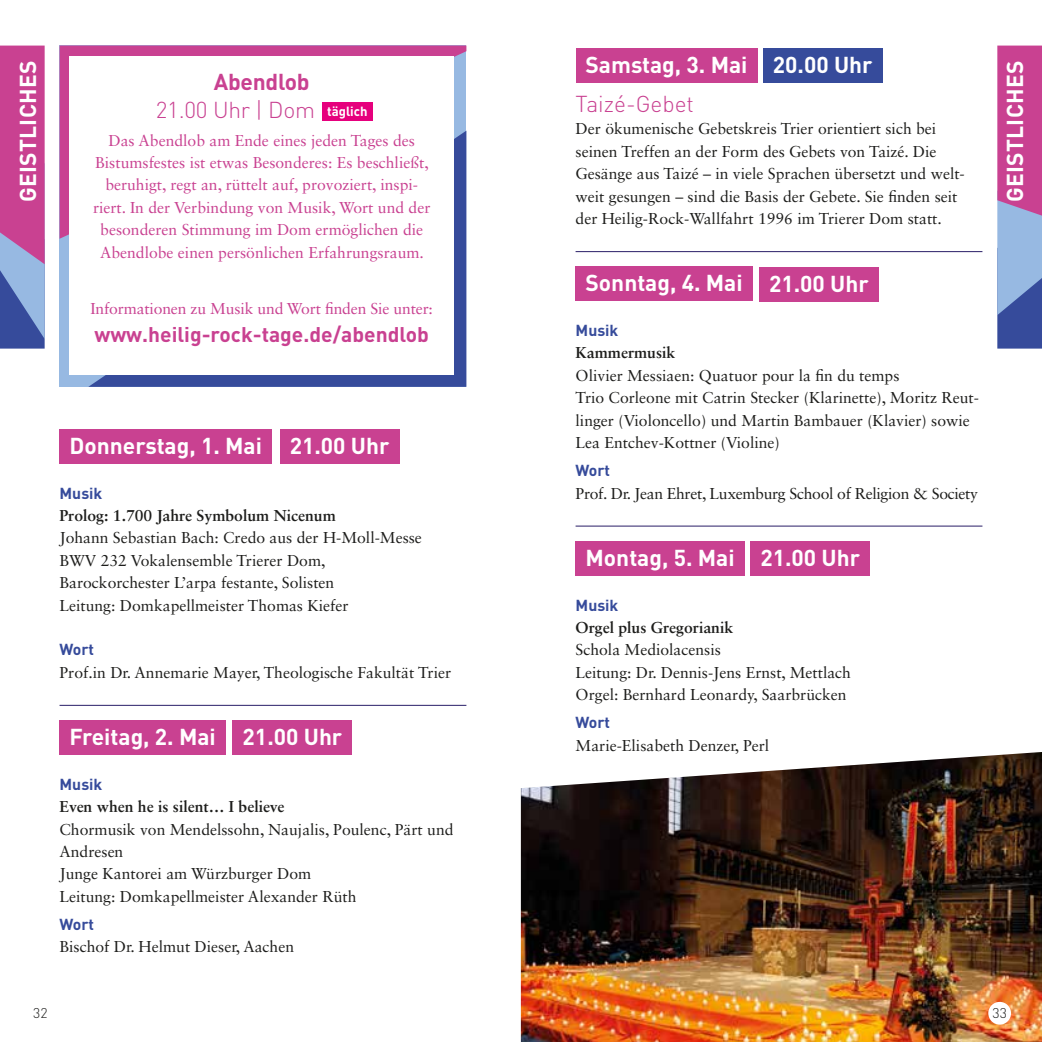
<style>
.page{position:relative;width:1042px;height:1042px;background:#fff}
.page>*{position:absolute;margin:0;border:0;box-sizing:border-box;transform-origin:0 0}
.t1{font:700 22.75px "DIN Pro";color:#fff}
.t2{font:300 22.75px/28px "DIN Pro";letter-spacing:-.005em;color:#c94191;text-align:center}
.t3{font:700 21px "DIN Pro";color:#c94191}
.t4{font:15.75px/22.4px "Sabon LT Std";color:#1d1d1b}
.t5{font:15.75px/22.4px "Sabon LT Std";color:#c94191;text-align:center}
.t6{font:700 15.75px "Sabon LT Std";color:#1d1d1b}
.t7{font:15.75px "Sabon LT Std";letter-spacing:-.02em;color:#1d1d1b}
.t8{font:700 15.75px "DIN Pro";color:#364b9b}
.t9{font:300 14px "DIN Pro";color:#1d1d1b}
.s1{font-weight:700}
.s2{font-weight:700;font-size:13.12px;color:#fff}
</style>
<div class="page">
<div style="left:575px;top:48px;width:182px;height:35px;background:#c94191"></div>
<hr style="left:575px;top:251px;width:407px;height:1px;background:#281d67">
<div style="left:575px;top:266px;width:177px;height:35px;background:#c94191"></div>
<hr style="left:575px;top:526px;width:407px;height:1px;background:#281d67">
<div style="left:575px;top:541px;width:169px;height:34px;background:#c94191"></div>
<svg style="left:60px;top:46px;width:406px;height:193px;background:#c55ba1"></svg>
<svg style="left:88px;top:131px;width:378px;height:256px;background:#384e9c"></svg>
<svg style="left:997px;top:46px;width:45px;height:303px;background:#a269ac"></svg>
<svg style="left:0;top:46px;width:45px;height:303px;background:#a958a1"></svg>
<div style="left:60px;top:429px;width:212px;height:34px;background:#c94191"></div>
<hr style="left:60px;top:705px;width:406px;height:1px;background:#281d67">
<div style="left:60px;top:720px;width:166px;height:35px;background:#c94191"></div>
<div style="left:69px;top:57px;width:385px;height:318px;background:#fff"></div>
<div style="left:322px;top:102px;width:51px;height:19px;background:#e6007d"></div>
<div style="left:280px;top:429px;width:119px;height:35px;background:#c94191"></div>
<div style="left:233px;top:720px;width:119px;height:35px;background:#c94191"></div>
<div style="left:763px;top:48px;width:119px;height:35px;background:#364b9b"></div>
<div style="left:759px;top:267px;width:119px;height:34px;background:#c94191"></div>
<div style="left:750px;top:541px;width:120px;height:34px;background:#c94191"></div>
<img style="left:521px;top:752px;width:521px;height:290px">
<div style="left:988px;top:1002px;width:23px;height:22px;background:#fff;border-radius:50%"></div>
<h1 class="t1" style="left:773px;top:49px;width:101px">20.00 Uhr</h1>
<h1 class="t1" style="left:585px;top:49px;width:164px">Samstag, 3. Mai</h1>
<h1 class="t2" style="left:575px;top:89px;width:120px">Taizé-Gebet</h1>
<p class="t4" style="left:575px;top:118px;width:391px">Der ökumenische Gebetskreis Trier orientiert sich bei seinen Treffen an der Form des Gebets von Taizé. Die Gesänge aus Taizé – in viele Sprachen übersetzt und welt&shy;weit gesungen – sind die Basis der Gebete. Sie finden seit der Heilig-Rock-Wallfahrt 1996 im Trierer Dom statt.</p>
<h1 class="t1" style="left:13px;top:202px;width:142px;rotate:-90deg">GEISTLICHES</h1>
<h1 class="t1" style="left:999px;top:202px;width:142px;rotate:-90deg">GEISTLICHES</h1>
<h1 class="t2" style="left:156px;top:66px;width:213px"><span class="s1">Abendlob<br></span>21.00 Uhr | Dom <span class="s2">täglich</span></h1>
<p class="t5" style="left:93px;top:129px;width:339px">Das Abendlob am Ende eines jeden Tages des Bistumsfestes ist etwas Besonderes: Es beschließt, beruhigt, regt an, rüttelt auf, provoziert, inspi&shy;riert. In der Verbindung von Musik, Wort und der besonderen Stimmung im Dom ermöglichen die Abendlobe einen persönlichen Erfahrungsraum.</p>
<p class="t5" style="left:90px;top:297px;width:344px">Informationen zu Musik und Wort finden Sie unter:</p>
<h2 class="t3" style="left:94px;top:320px;width:336px">www.heilig-rock-tage.de/abendlob</h2>
<h1 class="t1" style="left:69px;top:430px;width:194px">Donnerstag, 1. Mai</h1>
<p class="t8" style="left:60px;top:482px;width:44px">Musik</p>
<p class="t6" style="left:60px;top:506px;width:278px">Prolog: 1.700 Jahre Symbolum Nicenum</p>
<p class="t4" style="left:60px;top:526px;width:364px">Johann Sebastian Bach: Credo aus der H-Moll-Messe BWV 232 Vokalensemble Trierer Dom, Barockorchester L’arpa festante, Solisten<br>Leitung: Domkapellmeister Thomas Kiefer</p>
<p class="t8" style="left:60px;top:639px;width:36px">Wort</p>
<p class="t4" style="left:60px;top:661px;width:393px">Prof.in Dr. Annemarie Mayer, Theologische Fakultät Trier</p>
<h1 class="t1" style="left:290px;top:431px;width:101px">21.00 Uhr</h1>
<h1 class="t1" style="left:69px;top:721px;width:148px">Freitag, 2. Mai</h1>
<p class="t8" style="left:60px;top:773px;width:44px">Musik</p>
<p class="t6" style="left:60px;top:797px;width:226px">Even when he is silent… I believe</p>
<p class="t4" style="left:60px;top:818px;width:395px">Chormusik von Mendelssohn, Naujalis, Poulenc, Pärt und Andresen<br>Junge Kantorei am Würzburger Dom<br>Leitung: Domkapellmeister Alexander Rüth</p>
<p class="t8" style="left:60px;top:913px;width:36px">Wort</p>
<p class="t4" style="left:60px;top:935px;width:236px">Bischof Dr. Helmut Dieser, Aachen</p>
<h1 class="t1" style="left:243px;top:721px;width:101px">21.00 Uhr</h1>
<h1 class="t1" style="left:585px;top:268px;width:159px">Sonntag, 4. Mai</h1>
<p class="t8" style="left:575px;top:320px;width:44px">Musik</p>
<p class="t6" style="left:575px;top:343px;width:101px">Kammermusik</p>
<p class="t4" style="left:575px;top:364px;width:405px">Olivier Messiaen: Quatuor pour la fin du temps<br>Trio Corleone mit Catrin Stecker (Klarinette), Moritz Reut&shy;linger (Violoncello) und Martin Bambauer (Klavier) sowie Lea Entchev-Kottner (Violine)</p>
<p class="t8" style="left:575px;top:460px;width:36px">Wort</p>
<p class="t7" style="left:575px;top:484px;width:404px">Prof. Dr. Jean Ehret, Luxemburg School of Religion &amp; Society</p>
<h1 class="t1" style="left:769px;top:268px;width:101px">21.00 Uhr</h1>
<h1 class="t1" style="left:760px;top:542px;width:101px">21.00 Uhr</h1>
<h1 class="t1" style="left:585px;top:542px;width:151px">Montag, 5. Mai</h1>
<p class="t8" style="left:575px;top:594px;width:44px">Musik</p>
<p class="t6" style="left:575px;top:618px;width:159px">Orgel plus Gregorianik</p>
<p class="t4" style="left:575px;top:638px;width:277px">Schola Mediolacensis<br>Leitung: Dr. Dennis-Jens Ernst, Mettlach<br>Orgel: Bernhard Leonardy, Saarbrücken</p>
<p class="t8" style="left:575px;top:712px;width:36px">Wort</p>
<p class="t4" style="left:575px;top:734px;width:195px">Marie-Elisabeth Denzer, Perl</p>
<p class="t9" style="left:33px;top:1003px;width:16px">32</p>
<p class="t9" style="left:992px;top:1003px;width:16px">33</p>
</div>
